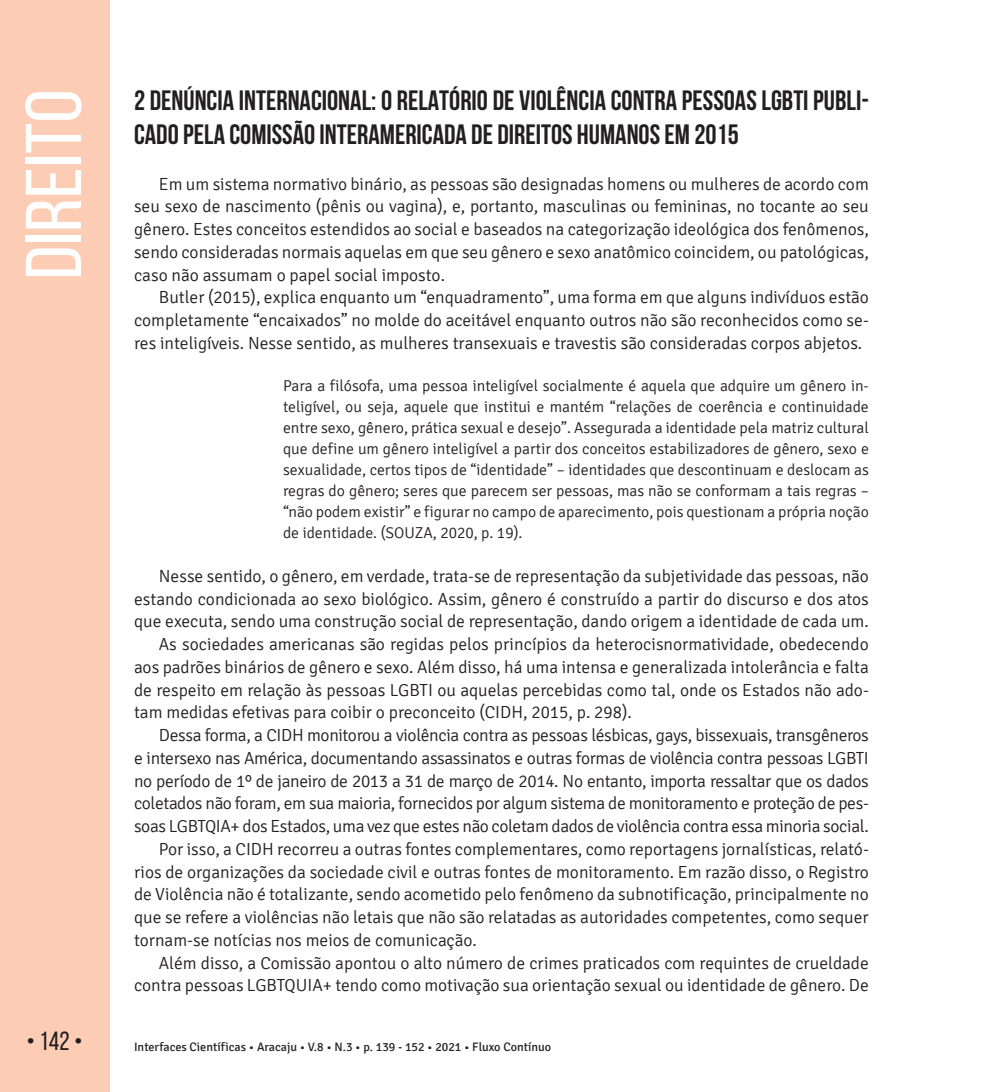
<style>
.page{position:relative;width:993px;height:1092px;background:#fff}
.page>*{position:absolute;margin:0;border:0;box-sizing:border-box;transform-origin:0 0}
.t1{font:78.75px "Bebas Neue";color:#fff;scale:1.09 1}
.t2{font:700 28px/33.6px "Bebas Neue";color:#231f20}
.t3{font:26.25px "Bebas Neue";color:#231f20}
.t4{font:300 17.5px/22.8px "Signika";color:#231f20;text-align:justify}
.t5{font:300 17.5px "Signika";letter-spacing:-.02em;color:#231f20}
.t6{font:300 15.75px/21px "Signika";color:#231f20;text-align:justify}
.t7{font:12.25px "Signika";color:#231f20}
</style>
<div class="page">
<div style="left:0;top:0;width:109px;height:1091px;background:#fcccb5"></div>
<h1 class="t1" style="left:11px;top:279px;width:176px;rotate:-90deg">Direito</h1>
<h2 class="t2" style="left:134px;top:83px;width:736px">2 DENÚNCIA INTERNACIONAL: O RELATÓRIO DE VIOLÊNCIA CONTRA PESSOAS LGBTI PUBLI-<br>CADO PELA COMISSÃO INTERAMERICADA DE DIREITOS HUMANOS EM 2015</h2>
<p class="t4" style="left:134px;top:172px;width:736px;text-indent:25px">Em um sistema normativo binário, as pessoas são designadas homens ou mulheres de acordo com seu sexo de nascimento (pênis ou vagina), e, portanto, masculinas ou femininas, no tocante ao seu gênero. Estes conceitos estendidos ao social e baseados na categorização ideológica dos fenômenos, sendo consideradas normais aquelas em que seu gênero e sexo anatômico coincidem, ou patológicas, caso não assumam o papel social imposto.</p>
<p class="t4" style="left:134px;top:286px;width:736px;text-indent:25px">Butler (2015), explica enquanto um “enquadramento”, uma forma em que alguns indivíduos estão completamente “encaixados” no molde do aceitável enquanto outros não são reconhecidos como se&shy;res inteligíveis. Nesse sentido, as mulheres transexuais e travestis são consideradas corpos abjetos.</p>
<p class="t6" style="left:283px;top:375px;width:587px">Para a filósofa, uma pessoa inteligível socialmente é aquela que adquire um gênero in&shy;teligível, ou seja, aquele que institui e mantém “relações de coerência e continuidade entre sexo, gênero, prática sexual e desejo”. Assegurada a identidade pela matriz cultural que define um gênero inteligível a partir dos conceitos estabilizadores de gênero, sexo e sexualidade, certos tipos de “identidade” – identidades que descontinuam e deslocam as regras do gênero; seres que parecem ser pessoas, mas não se conformam a tais regras – “não podem existir” e figurar no campo de aparecimento, pois questionam a própria noção de identidade. (SOUZA, 2020, p. 19).</p>
<p class="t4" style="left:159px;top:564px;width:711px">Nesse sentido, o gênero, em verdade, trata-se de representação da subjetividade das pessoas, não</p>
<p class="t4" style="left:134px;top:587px;width:736px">estando condicionada ao sexo biológico. Assim, gênero é construído a partir do discurso e dos atos</p>
<p class="t4" style="left:134px;top:610px;width:736px">que executa, sendo uma construção social de representação, dando origem a identidade de cada um.</p>
<p class="t4" style="left:159px;top:633px;width:711px">As sociedades americanas são regidas pelos princípios da heterocisnormatividade, obedecendo</p>
<p class="t4" style="left:134px;top:655px;width:736px">aos padrões binários de gênero e sexo. Além disso, há uma intensa e generalizada intolerância e falta</p>
<p class="t4" style="left:134px;top:678px;width:736px">de respeito em relação às pessoas LGBTI ou aquelas percebidas como tal, onde os Estados não ado-</p>
<p class="t4" style="left:134px;top:701px;width:499px">tam medidas efetivas para coibir o preconceito (CIDH, 2015, p. 298).</p>
<p class="t5" style="left:159px;top:725px;width:711px">Dessa forma, a CIDH monitorou a violência contra as pessoas lésbicas, gays, bissexuais, transgêneros</p>
<p class="t5" style="left:134px;top:748px;width:736px">e intersexo nas América, documentando assassinatos e outras formas de violência contra pessoas LGBTI</p>
<p class="t5" style="left:134px;top:771px;width:736px">no período de 1º de janeiro de 2013 a 31 de março de 2014. No entanto, importa ressaltar que os dados</p>
<p class="t5" style="left:134px;top:793px;width:736px">coletados não foram, em sua maioria, fornecidos por algum sistema de monitoramento e proteção de pes-</p>
<p class="t5" style="left:134px;top:816px;width:736px">soas LGBTQIA+ dos Estados, uma vez que estes não coletam dados de violência contra essa minoria social.</p>
<p class="t4" style="left:159px;top:837px;width:711px">Por isso, a CIDH recorreu a outras fontes complementares, como reportagens jornalísticas, relató-</p>
<p class="t4" style="left:134px;top:860px;width:736px">rios de organizações da sociedade civil e outras fontes de monitoramento. Em razão disso, o Registro</p>
<p class="t4" style="left:134px;top:883px;width:736px">de Violência não é totalizante, sendo acometido pelo fenômeno da subnotificação, principalmente no</p>
<p class="t4" style="left:134px;top:906px;width:736px">que se refere a violências não letais que não são relatadas as autoridades competentes, como sequer</p>
<p class="t4" style="left:134px;top:928px;width:344px">tornam-se notícias nos meios de comunicação.</p>
<p class="t4" style="left:159px;top:951px;width:711px">Além disso, a Comissão apontou o alto número de crimes praticados com requintes de crueldade</p>
<p class="t4" style="left:134px;top:974px;width:736px">contra pessoas LGBTQUIA+ tendo como motivação sua orientação sexual ou identidade de gênero. De</p>
<h3 class="t3" style="left:26px;top:1026px;width:58px">• 142 •</h3>
<p class="t7" style="left:134px;top:1040px;width:418px">Interfaces Científicas • Aracaju • V.8 • N.3 • p. 139 - 152 • 2021 • Fluxo Contínuo</p>
</div>
